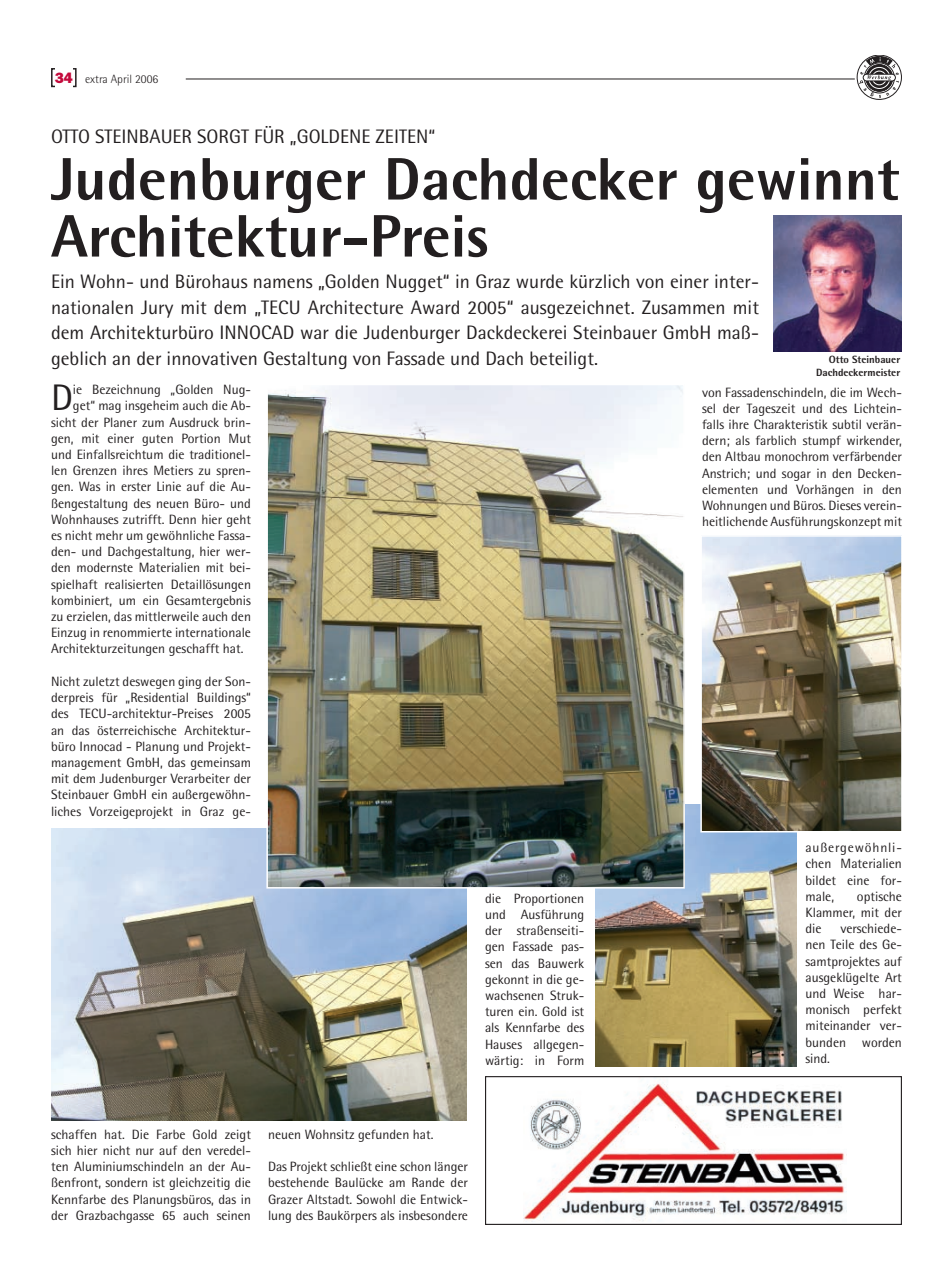
<style>
.page{position:relative;width:936px;height:1276px;background:#fff}
.page>*{position:absolute;margin:0;border:0;box-sizing:border-box;transform-origin:0 0}
.t1{font:800 60px/57px "AT Rotis Semi Sans";color:#231f20}
.t2{font:37.05px "AT Rotis Semi Sans";color:#231f20}
.t3{font:19.5px/25.5px "AT Rotis Semi Sans";color:#231f20;text-align:justify}
.t4{font:13.5px/16.2px "AT Rotis Semi Sans";color:#231f20;text-align:justify}
.t5{font:300 12px "AT Rotis Semi Sans";color:#231f20}
.t6{font:800 10.5px/12.6px "AT Rotis Semi Sans";color:#231f20;text-align:right}
.s1{font-family:"Franklin Gothic";font-weight:800;font-size:15px;color:#c40a3c}
</style>
<div class="page">
<svg style="left:857px;top:57px;width:45px;height:43px"></svg>
<div style="left:51px;top:68px;width:26px;height:19px;border:2px solid #231f20"></div>
<div style="left:55px;top:68px;width:17px;height:19px;background:#fff"></div>
<hr style="left:186px;top:79px;width:668px;height:1px;background:#231f20">
<img style="left:595px;top:804px;width:201px;height:262px">
<img style="left:51px;top:828px;width:415px;height:292px">
<img style="left:524px;top:1082px;width:322px;height:140px">
<div style="left:485px;top:1076px;width:416px;height:149px;border:1px solid #231f20"></div>
<img style="left:269px;top:387px;width:412px;height:498px">
<div style="left:266px;top:384px;width:418px;height:504px;border:2px solid #fff"></div>
<img style="left:703px;top:538px;width:196px;height:291px">
<div style="left:700px;top:535px;width:202px;height:297px;border:2px solid #fff"></div>
<img style="left:774px;top:216px;width:127px;height:136px">
<p class="t5" style="left:55px;top:72px;width:105px"><span class="s1">34</span> extra April 2006</p>
<h3 class="t3" style="left:51px;top:123px;width:385px">OTTO STEINBAUER SORGT FÜR „GOLDENE ZEITEN“</h3>
<h1 class="t1" style="left:51px;top:149px;width:849px">Judenburger Dachdecker gewinnt<br>Architektur-Preis</h1>
<p class="t3" style="left:51px;top:269px;width:709px">Ein Wohn- und Bürohaus namens „Golden Nugget“ in Graz wurde kürzlich von einer inter&shy;nationalen Jury mit dem „TECU Architecture Award 2005“ ausgezeichnet. Zusammen mit dem Architekturbüro INNOCAD war die Judenburger Dackdeckerei Steinbauer GmbH maß&shy;geblich an der innovativen Gestaltung von Fassade und Dach beteiligt.</p>
<h2 class="t2" style="left:51px;top:376px;width:23px">D</h2>
<p class="t4" style="left:73px;top:381px;width:179px">ie Bezeichnung „Golden Nug-</p>
<p class="t6" style="left:816px;top:353px;width:86px">Otto Steinbauer<br>Dachdeckermeister</p>
<p class="t4" style="left:702px;top:384px;width:201px">von Fassadenschindeln, die im Wech&shy;sel der Tageszeit und des Lichtein&shy;falls ihre Charakteristik subtil verän&shy;dern; als farblich stumpf wirkender, den Altbau monochrom verfärbender Anstrich; und sogar in den Decken&shy;elementen und Vorhängen in den Wohnungen und Büros. Dieses verein&shy;heitlichende Ausführungskonzept mit</p>
<p class="t4" style="left:73px;top:397px;width:179px">get“ mag insgeheim auch die Ab-</p>
<p class="t4" style="left:51px;top:414px;width:201px">sicht der Planer zum Ausdruck brin-</p>
<p class="t4" style="left:51px;top:430px;width:201px">gen, mit einer guten Portion Mut</p>
<p class="t4" style="left:51px;top:446px;width:201px">und Einfallsreichtum die traditionel-</p>
<p class="t4" style="left:51px;top:462px;width:201px">len Grenzen ihres Metiers zu spren-</p>
<p class="t4" style="left:51px;top:478px;width:201px">gen. Was in erster Linie auf die Au-</p>
<p class="t4" style="left:51px;top:495px;width:201px">ßengestaltung des neuen Büro- und</p>
<p class="t4" style="left:51px;top:511px;width:201px">Wohnhauses zutrifft. Denn hier geht</p>
<p class="t4" style="left:51px;top:527px;width:201px">es nicht mehr um gewöhnliche Fassa-</p>
<p class="t4" style="left:51px;top:543px;width:201px">den- und Dachgestaltung, hier wer-</p>
<p class="t4" style="left:51px;top:559px;width:201px">den modernste Materialien mit bei-</p>
<p class="t4" style="left:51px;top:576px;width:201px">spielhaft realisierten Detaillösungen</p>
<p class="t4" style="left:51px;top:592px;width:201px">kombiniert, um ein Gesamtergebnis</p>
<p class="t4" style="left:51px;top:608px;width:201px">zu erzielen, das mittlerweile auch den</p>
<p class="t4" style="left:51px;top:624px;width:201px">Einzug in renommierte internationale</p>
<p class="t4" style="left:51px;top:640px;width:194px">Architekturzeitungen geschafft hat.</p>
<p class="t4" style="left:51px;top:673px;width:201px">Nicht zuletzt deswegen ging der Son&shy;derpreis für „Residential Buildings“ des TECU-architektur-Preises 2005 an das österreichische Architektur&shy;büro Innocad - Planung und Projekt&shy;management GmbH, das gemeinsam mit dem Judenburger Verarbeiter der Steinbauer GmbH ein außergewöhn&shy;liches Vorzeigeprojekt in Graz ge-</p>
<p class="t4" style="left:485px;top:890px;width:101px">die Proportionen und Ausführung der straßenseiti&shy;gen Fassade pas&shy;sen das Bauwerk gekonnt in die ge&shy;wachsenen Struk&shy;turen ein. Gold ist als Kennfarbe des Hauses allgegen&shy;wärtig: in Form</p>
<p class="t4" style="left:51px;top:1126px;width:201px">schaffen hat. Die Farbe Gold zeigt sich hier nicht nur auf den veredel&shy;ten Aluminiumschindeln an der Au&shy;ßenfront, sondern ist gleichzeitig die Kennfarbe des Planungsbüros, das in der Grazbachgasse 65 auch seinen</p>
<p class="t4" style="left:268px;top:1126px;width:167px">neuen Wohnsitz gefunden hat.</p>
<p class="t4" style="left:268px;top:1158px;width:201px">Das Projekt schließt eine schon länger bestehende Baulücke am Rande der Grazer Altstadt. Sowohl die Entwick&shy;lung des Baukörpers als insbesondere</p>
<p class="t4" style="left:805px;top:839px;width:98px">außergewöhnli&shy;chen Materialien bildet eine for&shy;male,</p>
<p class="t4" style="left:805px;top:888px;width:98px;text-indent:51px">optische Klammer, mit der die</p>
<p class="t4" style="left:805px;top:920px;width:98px;text-indent:35px">verschiede&shy;nen Teile des Ge&shy;samtprojektes auf ausgeklügelte Art und Weise har&shy;monisch perfekt miteinander ver&shy;bunden worden sind.</p>
</div>
